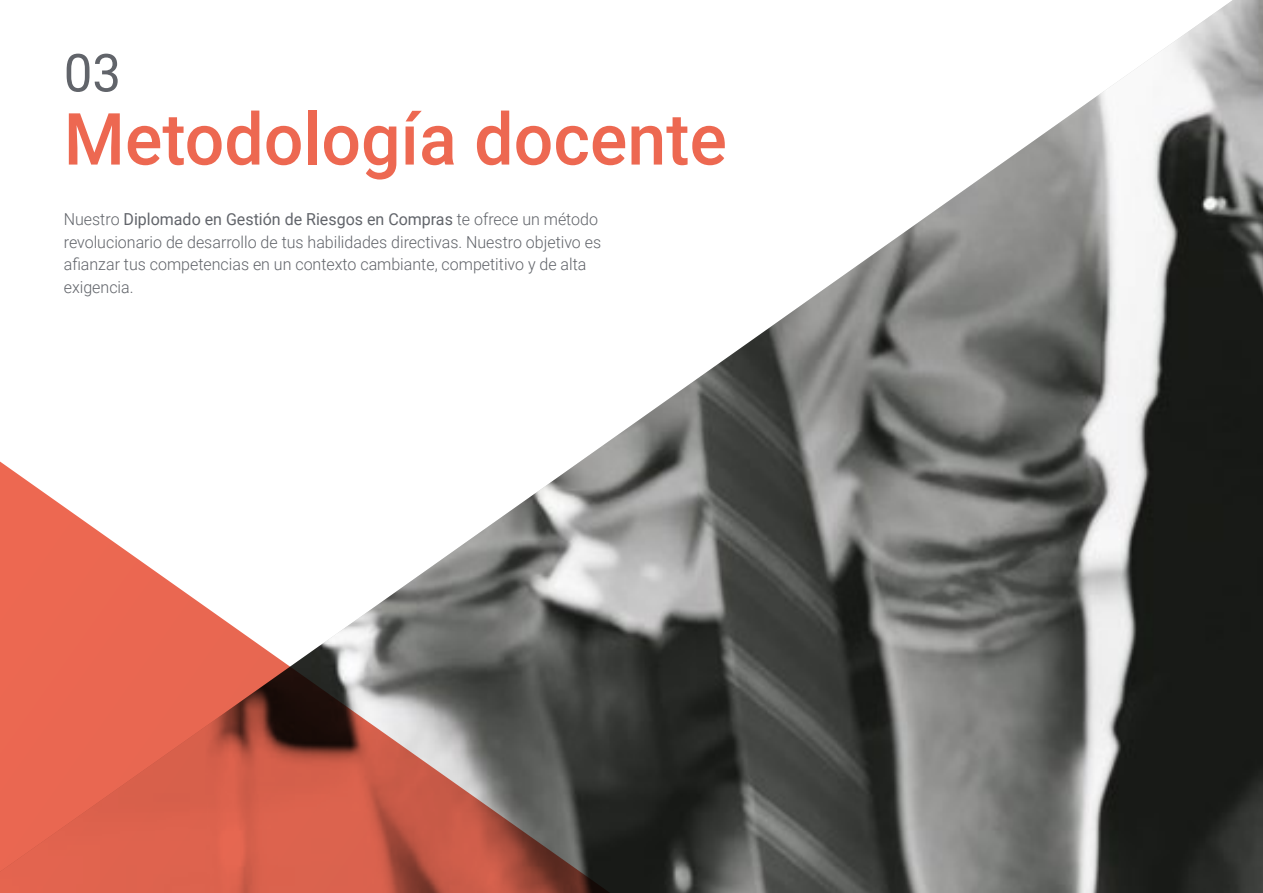
<style>
.page{position:relative;width:1263px;height:893px;background:#fff}
.page>*{position:absolute;margin:0;border:0;box-sizing:border-box;transform-origin:0 0}
.t1{font:500 72px "Roboto";color:#ed6851}
.t2{font:52.5px "Roboto";color:#61646a}
.t3{font:300 16.5px/22.5px "Roboto";color:#61646a}
.s1{font-weight:400}
</style>
<div class="page">
<img style="left:602px;top:0;width:661px;height:893px">
<svg style="left:0;top:446px;width:640px;height:447px"></svg>
<h2 class="t2" style="left:64px;top:36px;width:59px">03</h2>
<h1 class="t1" style="left:64px;top:89px;width:665px">Metodología docente</h1>
<p class="t3" style="left:64px;top:207px;width:539px">Nuestro <span class="s1">Diplomado en Gestión de Riesgos en Compras</span> te ofrece un método revolucionario de desarrollo de tus habilidades directivas. Nuestro objetivo es afianzar tus competencias en un contexto cambiante, competitivo y de alta exigencia.</p>
</div>
